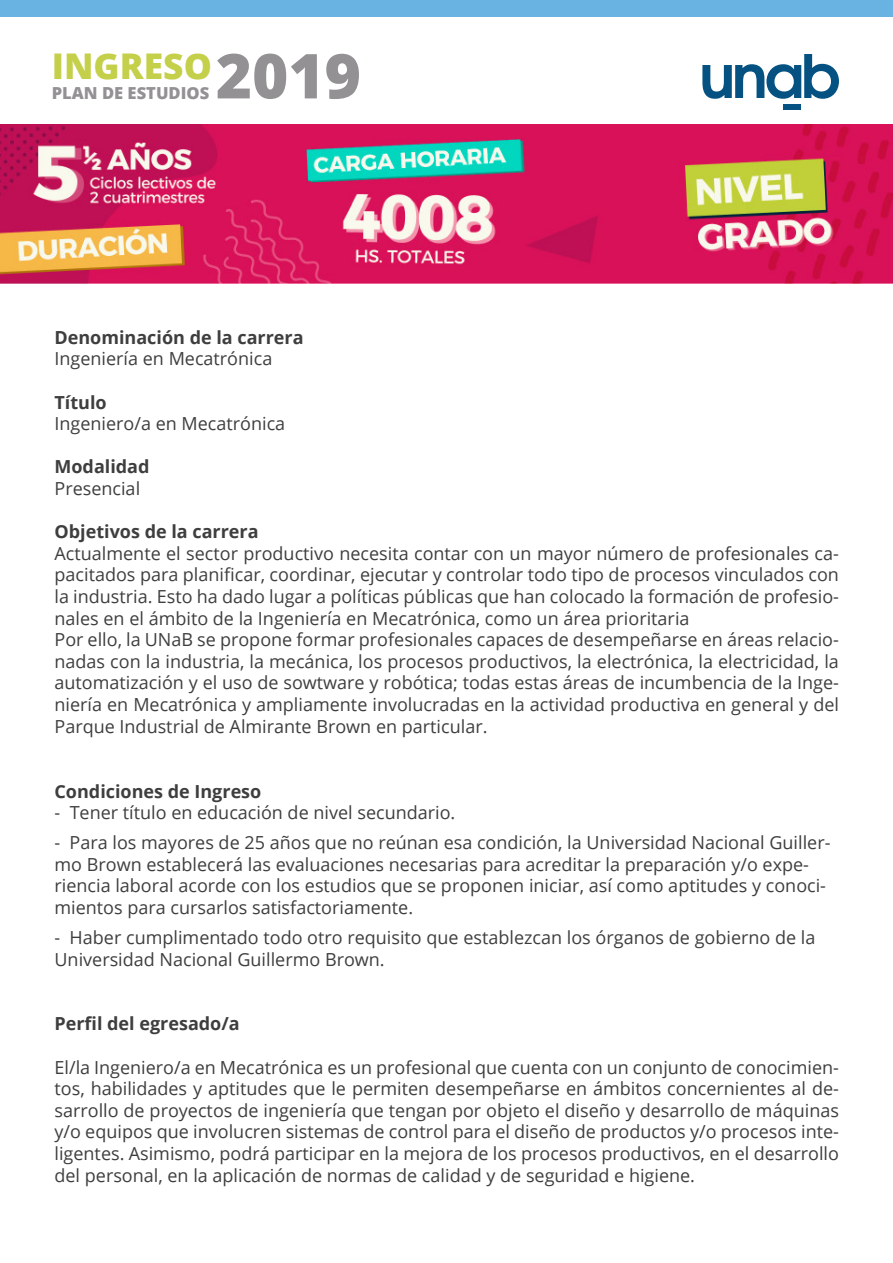
<style>
.page{position:relative;width:893px;height:1263px;background:#fff}
.page>*{position:absolute;margin:0;border:0;box-sizing:border-box;transform-origin:0 0}
.t1{font:800 61.95px "Open Sans";color:#949194}
.t2{font:800 35.4px "Open Sans";color:#c4cf4a}
.t3{font:18px/21.6px "Open Sans";color:#3e3e3f;text-align:justify}
.t4{font:700 18px "Open Sans";color:#3e3e3f}
.t5{font:800 16.5px "Open Sans";color:#949194}
</style>
<div class="page">
<div style="left:0;top:0;width:893px;height:17px;background:#69b3e3"></div>
<svg style="left:702px;top:54px;width:137px;height:45px"></svg>
<div style="left:783px;top:104px;width:18px;height:6px;background:#055282"></div>
<img style="left:0;top:125px;width:893px;height:158px">
<h2 class="t2" style="left:52px;top:39px;width:162px">INGRESO</h2>
<p class="t5" style="left:52px;top:80px;width:159px">PLAN DE ESTUDIOS</p>
<h1 class="t1" style="left:216px;top:29px;width:147px">2019</h1>
<p class="t4" style="left:55px;top:325px;width:251px">Denominación de la carrera</p>
<p class="t3" style="left:55px;top:348px;width:219px">Ingeniería en Mecatrónica</p>
<p class="t4" style="left:55px;top:389px;width:54px">Título</p>
<p class="t3" style="left:55px;top:412px;width:232px">Ingeniero/a en Mecatrónica</p>
<p class="t4" style="left:55px;top:454px;width:97px">Modalidad</p>
<p class="t3" style="left:55px;top:477px;width:87px">Presencial</p>
<p class="t4" style="left:55px;top:519px;width:206px">Objetivos de la carrera</p>
<p class="t3" style="left:55px;top:542px;width:786px">Actualmente el sector productivo necesita contar con un mayor número de profesionales ca&shy;pacitados para planificar, coordinar, ejecutar y controlar todo tipo de procesos vinculados con la industria. Esto ha dado lugar a políticas públicas que han colocado la formación de profesio&shy;nales en el ámbito de la Ingeniería en Mecatrónica, como un área prioritaria</p>
<p class="t3" style="left:55px;top:628px;width:786px">Por ello, la UNaB se propone formar profesionales capaces de desempeñarse en áreas relacio&shy;nadas con la industria, la mecánica, los procesos productivos, la electrónica, la electricidad, la automatización y el uso de sowtware y robótica; todas estas áreas de incumbencia de la Inge&shy;niería en Mecatrónica y ampliamente involucradas en la actividad productiva en general y del Parque Industrial de Almirante Brown en particular.</p>
<p class="t4" style="left:55px;top:778px;width:208px">Condiciones de Ingreso</p>
<p class="t3" style="left:55px;top:801px;width:402px">- Tener título en educación de nivel secundario.</p>
<p class="t3" style="left:55px;top:831px;width:777px;text-align:left">- Para los mayores de 25 años que no reúnan esa condición, la Universidad Nacional Guiller&shy;mo Brown establecerá las evaluaciones necesarias para acreditar la preparación y/o expe&shy;riencia laboral acorde con los estudios que se proponen iniciar, así como aptitudes y conoci&shy;mientos para cursarlos satisfactoriamente.</p>
<p class="t3" style="left:55px;top:926px;width:762px">- Haber cumplimentado todo otro requisito que establezcan los órganos de gobierno de la<br>Universidad Nacional Guillermo Brown.</p>
<p class="t4" style="left:55px;top:1011px;width:187px">Perfil del egresado/a</p>
<p class="t3" style="left:55px;top:1056px;width:786px">El/la Ingeniero/a en Mecatrónica es un profesional que cuenta con un conjunto de conocimien&shy;tos, habilidades y aptitudes que le permiten desempeñarse en ámbitos concernientes al de&shy;sarrollo de proyectos de ingeniería que tengan por objeto el diseño y desarrollo de máquinas y/o equipos que involucren sistemas de control para el diseño de productos y/o procesos inte&shy;ligentes. Asimismo, podrá participar en la mejora de los procesos productivos, en el desarrollo del personal, en la aplicación de normas de calidad y de seguridad e higiene.</p>
</div>
